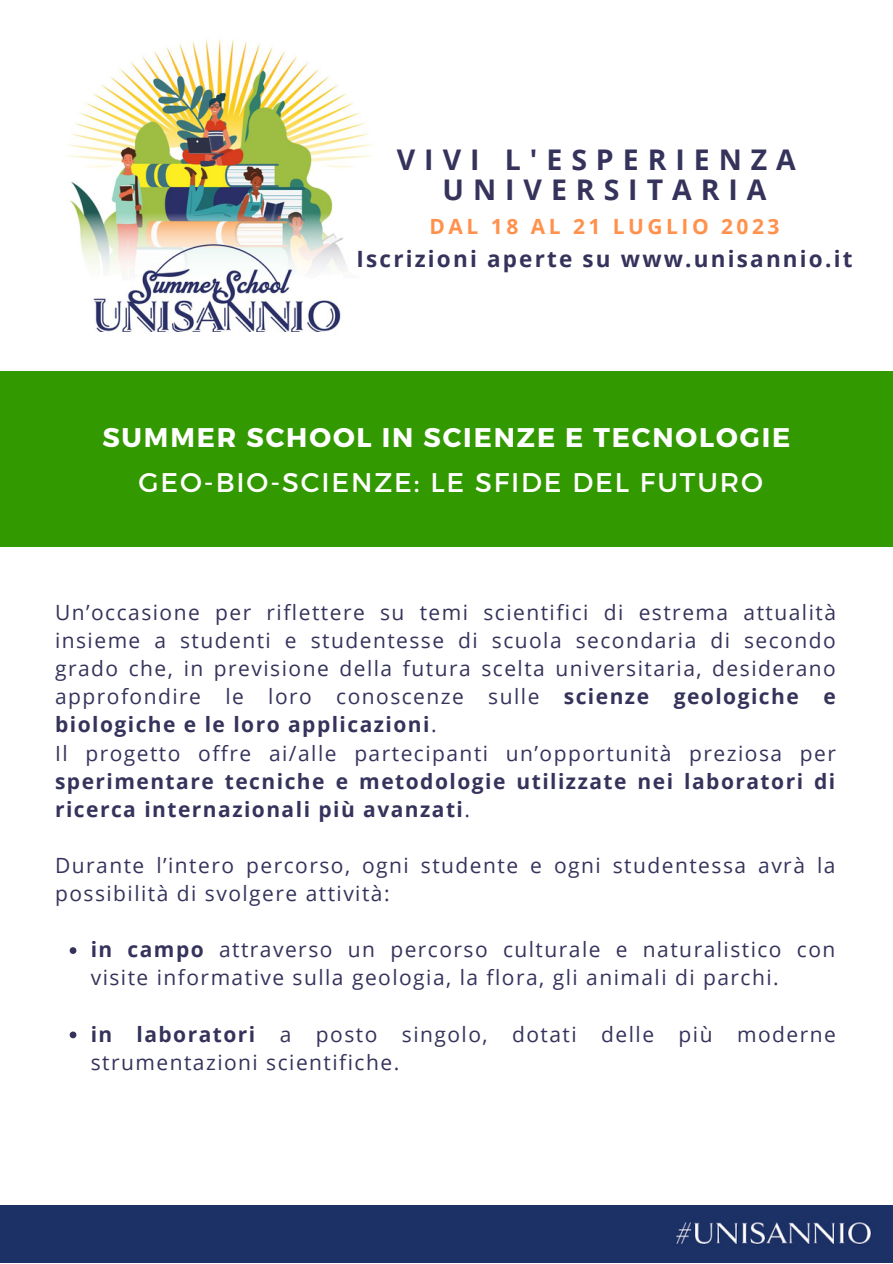
<style>
.page{position:relative;width:893px;height:1264px;background:#fff}
.page>*{position:absolute;margin:0;border:0;box-sizing:border-box;transform-origin:0 0}
.t1{font:700 28.5px "Open Sans";letter-spacing:.315em;color:#35335b}
.t2{font:700 27px "Montserrat";letter-spacing:.07em;color:#fff}
.t3{font:27px "Montserrat";letter-spacing:.07em;color:#fff}
.t4{font:700 22.5px "Open Sans";letter-spacing:.095em;color:#35335b}
.t5{font:21px/28px "Open Sans";letter-spacing:.07em;color:#35335b}
.t6{font:700 21px/28px "Open Sans";letter-spacing:.07em;color:#35335b;text-align:justify}
.t7{font:700 21px "Open Sans";letter-spacing:.165em;color:#ff914d}
.s1{font-weight:700}
.s2{font-weight:400}
</style>
<div class="page">
<img style="left:68px;top:39px;width:305px;height:293px">
<div style="left:0;top:371px;width:892px;height:176px;background:#390"></div>
<svg style="left:70px;top:947px;width:6px;height:6px"></svg>
<svg style="left:70px;top:1031px;width:6px;height:7px"></svg>
<div style="left:0;top:1205px;width:892px;height:57px;background:#1c3166"></div>
<p class="t1" style="left:397px;top:140px;width:400px">VIVI L'ESPERIENZA</p>
<p class="t1" style="left:442px;top:170px;width:325px">UNIVERSITARIA</p>
<p class="t7" style="left:429px;top:212px;width:351px">DAL 18 AL 21 LUGLIO 2023</p>
<p class="t4" style="left:356px;top:242px;width:497px">Iscrizioni aperte su www.unisannio.it</p>
<p class="t2" style="left:102px;top:419px;width:689px">SUMMER SCHOOL IN SCIENZE E TECNOLOGIE</p>
<p class="t3" style="left:138px;top:464px;width:626px">GEO-BIO-SCIENZE: LE SFIDE DEL FUTURO</p>
<p class="t5" style="left:55px;top:597px;width:782px;text-align:justify">Un’occasione per riflettere su temi scientifici di estrema attualità insieme a studenti e studentesse di scuola secondaria di secondo grado che, in previsione della futura scelta universitaria, desiderano approfondire le loro conoscenze sulle <span class="s1">scienze geologiche e biologiche e le loro applicazioni</span>.</p>
<p class="t6" style="left:55px;top:738px;width:782px"><span class="s2">Il progetto offre ai/alle partecipanti un’opportunità preziosa per </span>sperimentare tecniche e metodologie utilizzate nei laboratori di ricerca internazionali più avanzati<span class="s2">.</span></p>
<p class="t5" style="left:55px;top:850px;width:781px">Durante l’intero percorso, ogni studente e ogni studentessa avrà la possibilità di svolgere attività:</p>
<p class="t5" style="left:91px;top:935px;width:746px"><span class="s1">in campo</span> attraverso un percorso culturale e naturalistico con visite informative sulla geologia, la flora, gli animali di parchi.</p>
<p class="t5" style="left:91px;top:1019px;width:746px"><span class="s1">in laboratori</span> a posto singolo, dotati delle più moderne strumentazioni scientifiche.</p>
</div>
